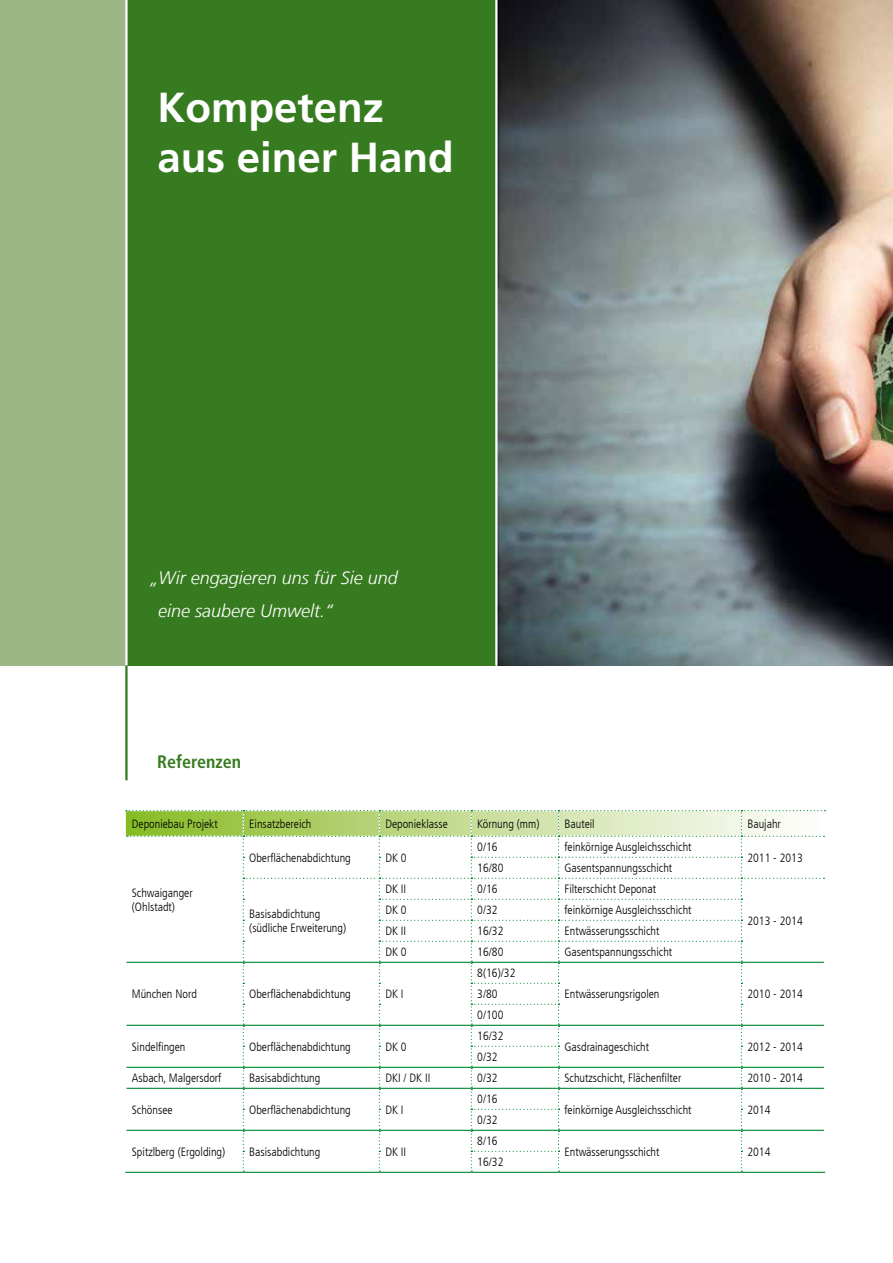
<style>
.page{position:relative;width:893px;height:1263px;background:#fff}
.page>*{position:absolute;margin:0;border:0;box-sizing:border-box;transform-origin:0 0}
.t1{font:700 42px/50.4px "Frutiger LT Com";color:#fff}
.t2{font:italic 300 18px/33px "Frutiger LT Com";color:#fff}
.t3{font:700 condensed 18px "Frutiger LT Com";color:#377b20}
.t4{font:300 condensed 12px/14.4px "Frutiger LT Com";color:#000}
</style>
<div class="page">
<img style="left:497px;top:0;width:396px;height:665px">
<div style="left:0;top:0;width:128px;height:665px;background:#9cb785"></div>
<div style="left:128px;top:0;width:368px;height:665px;background:#377b20"></div>
<hr style="left:125px;top:0;width:3px;height:665px;background:#fff">
<hr style="left:125px;top:665px;width:3px;height:115px;background:#377b20">
<hr style="left:495px;top:0;width:2px;height:665px;background:#fff">
<hr style="left:243px;top:1172px;width:136px;height:1px;background:#083">
<hr style="left:379px;top:1172px;width:92px;height:1px;background:#083">
<hr style="left:471px;top:1172px;width:87px;height:1px;background:#083">
<hr style="left:558px;top:1172px;width:183px;height:1px;background:#083">
<hr style="left:125px;top:1172px;width:118px;height:1px;background:#083">
<svg style="left:126px;top:810px;width:700px;height:362px"></svg>
<hr style="left:741px;top:962px;width:83px;height:1px;background:#083">
<hr style="left:741px;top:1025px;width:83px;height:1px;background:#083">
<hr style="left:741px;top:1067px;width:83px;height:1px;background:#083">
<hr style="left:741px;top:1088px;width:83px;height:1px;background:#083">
<hr style="left:741px;top:1130px;width:83px;height:1px;background:#083">
<hr style="left:741px;top:1172px;width:84px;height:1px;background:#083">
<h1 class="t1" style="left:157px;top:82px;width:298px">Kompetenz aus einer Hand</h1>
<h2 class="t2" style="left:158px;top:562px;width:241px;text-indent:-8px">„Wir engagieren uns für Sie und eine saubere Umwelt.“</h2>
<h2 class="t3" style="left:157px;top:751px;width:86px">Referenzen</h2>
<p class="t4" style="left:132px;top:817px;width:87px">Deponiebau Projekt</p>
<p class="t4" style="left:249px;top:817px;width:64px">Einsatzbereich</p>
<p class="t4" style="left:385px;top:817px;width:64px">Deponieklasse</p>
<p class="t4" style="left:477px;top:817px;width:64px">Körnung (mm)</p>
<p class="t4" style="left:564px;top:817px;width:32px">Bauteil</p>
<p class="t4" style="left:747px;top:817px;width:35px">Baujahr</p>
<p class="t4" style="left:132px;top:885px;width:62px">Schwaiganger (Ohlstadt)</p>
<p class="t4" style="left:249px;top:850px;width:103px">Oberflächenabdichtung</p>
<p class="t4" style="left:385px;top:850px;width:23px">DK 0</p>
<p class="t4" style="left:477px;top:840px;width:22px">0/16</p>
<p class="t4" style="left:564px;top:840px;width:129px">feinkörnige Ausgleichsschicht</p>
<p class="t4" style="left:477px;top:861px;width:28px">16/80</p>
<p class="t4" style="left:564px;top:861px;width:109px">Gasentspannungsschicht</p>
<p class="t4" style="left:249px;top:906px;width:98px">Basisabdichtung (südliche Erweiterung)</p>
<p class="t4" style="left:385px;top:882px;width:22px">DK II</p>
<p class="t4" style="left:477px;top:882px;width:22px">0/16</p>
<p class="t4" style="left:564px;top:882px;width:93px">Filterschicht Deponat</p>
<p class="t4" style="left:385px;top:903px;width:23px">DK 0</p>
<p class="t4" style="left:477px;top:903px;width:22px">0/32</p>
<p class="t4" style="left:564px;top:903px;width:129px">feinkörnige Ausgleichsschicht</p>
<p class="t4" style="left:385px;top:924px;width:22px">DK II</p>
<p class="t4" style="left:477px;top:924px;width:28px">16/32</p>
<p class="t4" style="left:564px;top:924px;width:96px">Entwässerungsschicht</p>
<p class="t4" style="left:385px;top:945px;width:23px">DK 0</p>
<p class="t4" style="left:477px;top:945px;width:28px">16/80</p>
<p class="t4" style="left:564px;top:945px;width:109px">Gasentspannungsschicht</p>
<p class="t4" style="left:747px;top:850px;width:57px">2011 - 2013</p>
<p class="t4" style="left:747px;top:913px;width:57px">2013 - 2014</p>
<p class="t4" style="left:132px;top:987px;width:67px">München Nord</p>
<p class="t4" style="left:249px;top:987px;width:103px">Oberflächenabdichtung</p>
<p class="t4" style="left:385px;top:987px;width:20px">DK I</p>
<p class="t4" style="left:132px;top:1039px;width:55px">Sindelfingen</p>
<p class="t4" style="left:249px;top:1039px;width:103px">Oberflächenabdichtung</p>
<p class="t4" style="left:385px;top:1039px;width:23px">DK 0</p>
<p class="t4" style="left:477px;top:963px;width:40px;line-height:21px">8(16)/32<br>3/80</p>
<p class="t4" style="left:477px;top:1008px;width:28px">0/100</p>
<p class="t4" style="left:477px;top:1029px;width:28px">16/32</p>
<p class="t4" style="left:477px;top:1050px;width:22px">0/32</p>
<p class="t4" style="left:564px;top:987px;width:96px">Entwässerungsrigolen</p>
<p class="t4" style="left:747px;top:987px;width:57px">2010 - 2014</p>
<p class="t4" style="left:564px;top:1039px;width:86px">Gasdrainageschicht</p>
<p class="t4" style="left:747px;top:1039px;width:57px">2012 - 2014</p>
<p class="t4" style="left:132px;top:1071px;width:91px">Asbach, Malgersdorf</p>
<p class="t4" style="left:249px;top:1071px;width:73px">Basisabdichtung</p>
<p class="t4" style="left:385px;top:1071px;width:47px">DKI / DK II</p>
<p class="t4" style="left:477px;top:1071px;width:22px">0/32</p>
<p class="t4" style="left:564px;top:1071px;width:118px">Schutzschicht, Flächenfilter</p>
<p class="t4" style="left:747px;top:1071px;width:57px">2010 - 2014</p>
<p class="t4" style="left:132px;top:1102px;width:42px">Schönsee</p>
<p class="t4" style="left:249px;top:1102px;width:103px">Oberflächenabdichtung</p>
<p class="t4" style="left:385px;top:1102px;width:20px">DK I</p>
<p class="t4" style="left:477px;top:1092px;width:22px">0/16</p>
<p class="t4" style="left:564px;top:1102px;width:129px">feinkörnige Ausgleichsschicht</p>
<p class="t4" style="left:747px;top:1102px;width:25px">2014</p>
<p class="t4" style="left:477px;top:1113px;width:22px">0/32</p>
<p class="t4" style="left:132px;top:1144px;width:95px">Spitzlberg (Ergolding)</p>
<p class="t4" style="left:249px;top:1144px;width:73px">Basisabdichtung</p>
<p class="t4" style="left:385px;top:1144px;width:22px">DK II</p>
<p class="t4" style="left:477px;top:1134px;width:22px">8/16</p>
<p class="t4" style="left:477px;top:1155px;width:28px">16/32</p>
<p class="t4" style="left:564px;top:1144px;width:96px">Entwässerungsschicht</p>
<p class="t4" style="left:747px;top:1144px;width:25px">2014</p>
</div>
